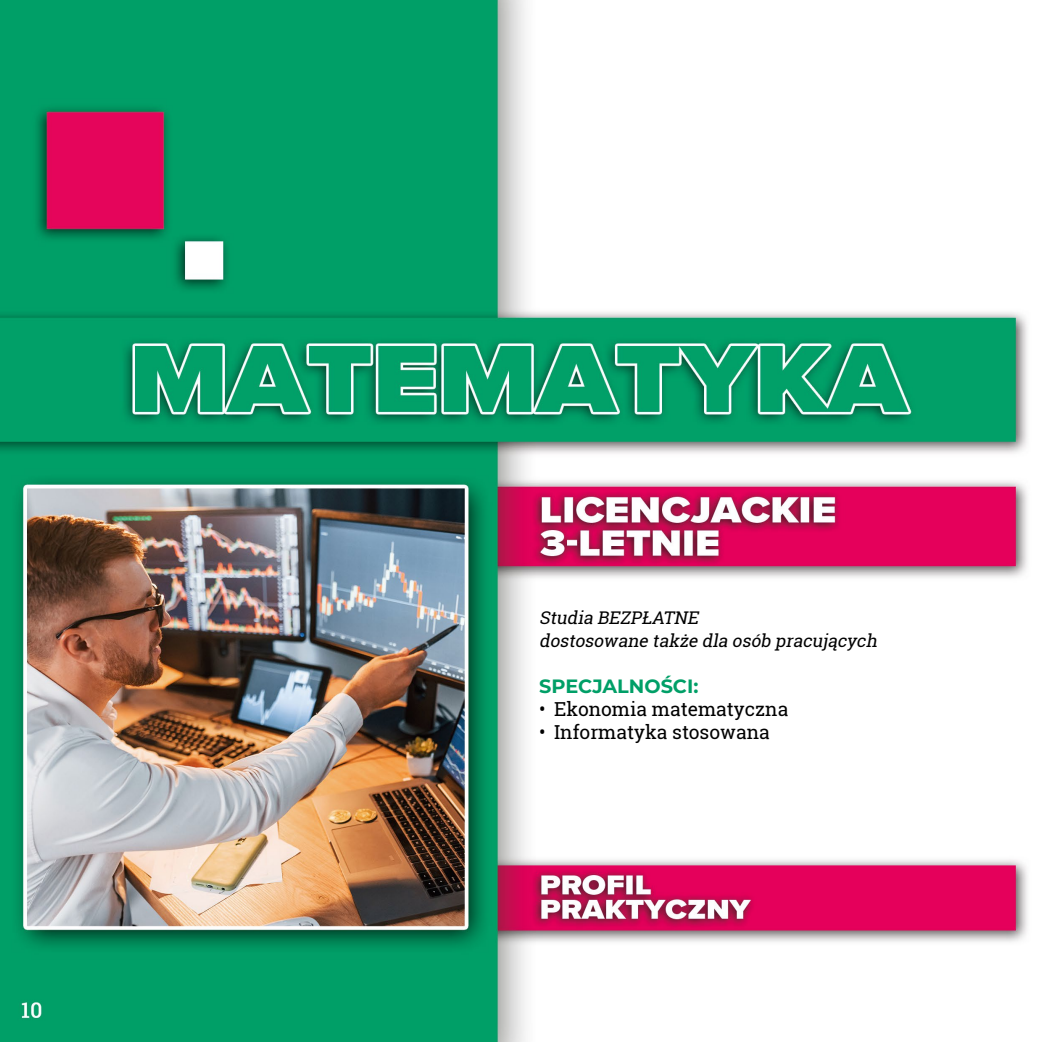
<style>
.page{position:relative;width:1042px;height:1042px;background:#fff}
.page>*{position:absolute;margin:0;border:0;box-sizing:border-box;transform-origin:0 0}
.t1{font:19.25px "Roboto Slab";color:#000}
.t2{font:700 19.25px "Montserrat";color:#009f67}
.t3{font:italic 17.5px/23.1px "Roboto Slab";color:#000}
</style>
<div class="page">
<img style="left:0;top:0;width:1027px;height:1042px">
<p class="t3" style="left:539px;top:605px;width:343px">Studia BEZPŁATNE<br>dostosowane także dla osób pracujących</p>
<p class="t2" style="left:539px;top:672px;width:161px">SPECJALNOŚCI:</p>
<p class="t1" style="left:539px;top:696px;width:251px">• Ekonomia matematyczna</p>
<p class="t1" style="left:539px;top:719px;width:232px">• Informatyka stosowana</p>
</div>
